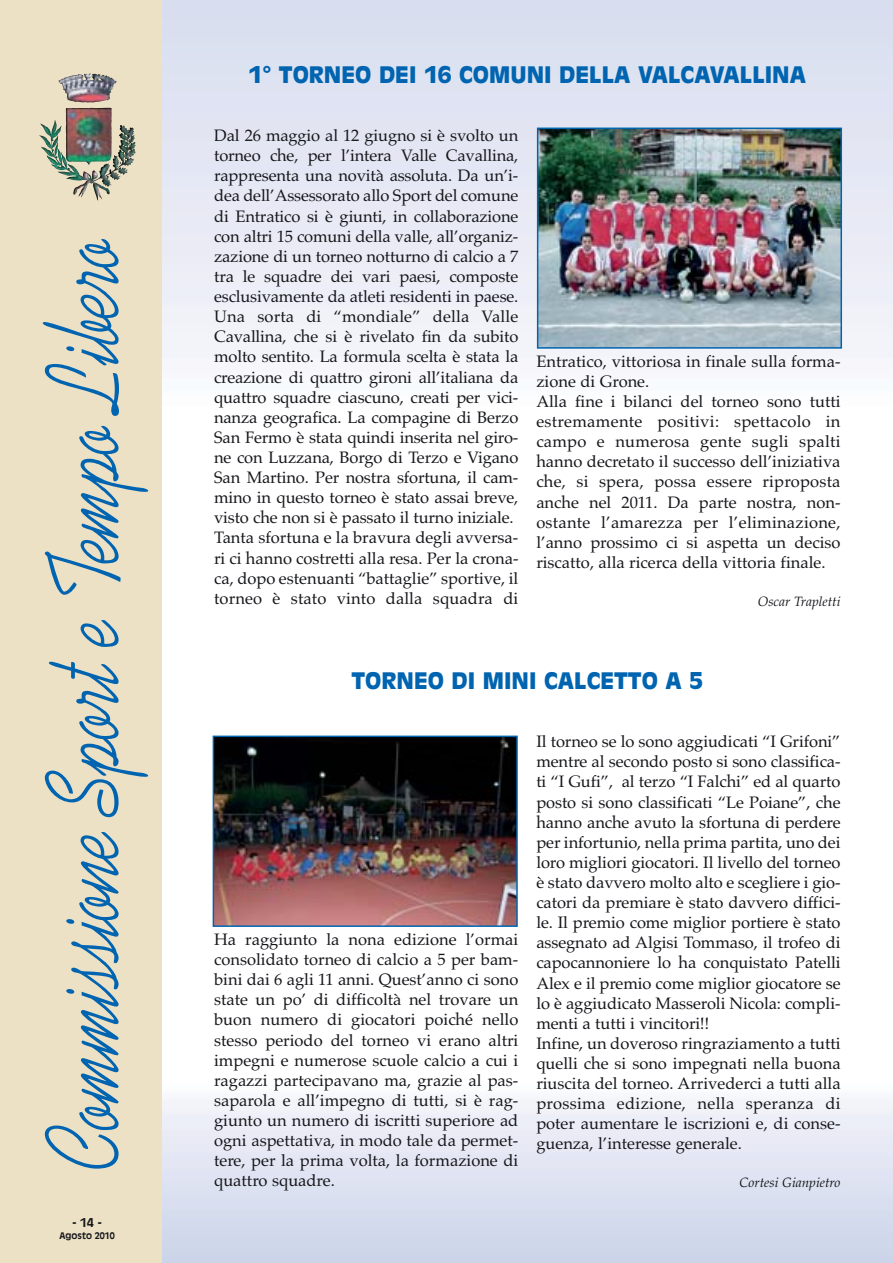
<style>
.page{position:relative;width:893px;height:1263px;background:#fff}
.page>*{position:absolute;margin:0;border:0;box-sizing:border-box;transform-origin:0 0}
.t1{font:105px "Kaufmann";color:#0064b0;scale:.75 1}
.t2{font:900 22.5px "Antique Olive LT";color:#0064b0}
.t3{font:16.5px/20.1px "Palatino";letter-spacing:-.005em;color:#15161a}
.t4{font:italic 13.5px "Palatino";color:#15161a}
.t5{font:700 12px "Antique Olive LT";color:#15161a}
.t6{font:700 9px "Antique Olive LT";color:#15161a}
</style>
<div class="page">
<div style="left:162px;top:0;width:731px;height:412px;background:linear-gradient(to bottom,#d6dcee,#f9f9fc)"></div>
<div style="left:162px;top:1084px;width:731px;height:179px;background:linear-gradient(to bottom,#f8f8fc,#c9d2e8)"></div>
<div style="left:0;top:0;width:162px;height:1263px;background:#ece0c5"></div>
<img style="left:58px;top:74px;width:59px;height:91px">
<img style="left:540px;top:131px;width:299px;height:215px">
<div style="left:537px;top:128px;width:305px;height:221px;border:2px solid #0064b0"></div>
<img style="left:216px;top:739px;width:299px;height:185px">
<div style="left:213px;top:736px;width:305px;height:191px;border:2px solid #0064b0"></div>
<h1 class="t1" style="left:43px;top:1170px;width:1247px;rotate:-90deg">Commissione Sport e Tempo Libero</h1>
<p class="t5" style="left:72px;top:1218px;width:32px">- 14 -</p>
<p class="t6" style="left:60px;top:1232px;width:57px">Agosto 2010</p>
<h2 class="t2" style="left:249px;top:65px;width:559px">1° TORNEO DEI 16 COMUNI DELLA VALCAVALLINA</h2>
<p class="t3" style="left:214px;top:127px;width:306px">Dal 26 maggio al 12 giugno si è svolto un torneo che, per l’intera Valle Cavallina, rappresenta una novità assoluta. Da un’i&shy;dea dell’Assessorato allo Sport del comune di Entratico si è giunti, in collaborazione con altri 15 comuni della valle, all’organiz&shy;zazione di un torneo notturno di calcio a 7 tra le squadre dei vari paesi, composte esclusivamente da atleti residenti in paese.<br>Una sorta di “mondiale” della Valle Cavallina, che si è rivelato fin da subito molto sentito. La formula scelta è stata la creazione di quattro gironi all’italiana da quattro squadre ciascuno, creati per vici&shy;nanza geografica. La compagine di Berzo San Fermo è stata quindi inserita nel giro&shy;ne con Luzzana, Borgo di Terzo e Vigano San Martino. Per nostra sfortuna, il cam&shy;mino in questo torneo è stato assai breve, visto che non si è passato il turno iniziale.<br>Tanta sfortuna e la bravura degli avversa&shy;ri ci hanno costretti alla resa. Per la crona&shy;ca, dopo estenuanti “battaglie” sportive, il torneo è stato vinto dalla squadra di</p>
<p class="t3" style="left:536px;top:353px;width:306px">Entratico, vittoriosa in finale sulla forma&shy;zione di Grone.<br>Alla fine i bilanci del torneo sono tutti estremamente positivi: spettacolo in campo e numerosa gente sugli spalti hanno decretato il successo dell’iniziativa che, si spera, possa essere riproposta anche nel 2011. Da parte nostra, non&shy;ostante l’amarezza per l’eliminazione, l’anno prossimo ci si aspetta un deciso riscatto, alla ricerca della vittoria finale.</p>
<p class="t4" style="left:758px;top:596px;width:84px">Oscar Trapletti</p>
<h2 class="t2" style="left:351px;top:671px;width:353px">TORNEO DI MINI CALCETTO A 5</h2>
<p class="t3" style="left:214px;top:931px;width:306px;text-align:justify">Ha raggiunto la nona edizione l’ormai consolidato torneo di calcio a 5 per bam&shy;bini dai 6 agli 11 anni. Quest’anno ci sono state un po’ di difficoltà nel trovare un buon numero di giocatori poiché nello stesso periodo del torneo vi erano altri impegni e numerose scuole calcio a cui i ragazzi partecipavano ma, grazie al pas&shy;saparola e all’impegno di tutti, si è rag&shy;giunto un numero di iscritti superiore ad ogni aspettativa, in modo tale da permet&shy;tere, per la prima volta, la formazione di quattro squadre.</p>
<p class="t3" style="left:536px;top:733px;width:306px">Il torneo se lo sono aggiudicati “I Grifoni” mentre al secondo posto si sono classifica&shy;ti “I Gufi”, al terzo “I Falchi” ed al quarto posto si sono classificati “Le Poiane”, che hanno anche avuto la sfortuna di perdere per infortunio, nella prima partita, uno dei loro migliori giocatori. Il livello del torneo è stato davvero molto alto e scegliere i gio&shy;catori da premiare è stato davvero diffici&shy;le. Il premio come miglior portiere è stato assegnato ad Algisi Tommaso, il trofeo di capocannoniere lo ha conquistato Patelli Alex e il premio come miglior giocatore se lo è aggiudicato Masseroli Nicola: compli&shy;menti a tutti i vincitori!!<br>Infine, un doveroso ringraziamento a tutti quelli che si sono impegnati nella buona riuscita del torneo. Arrivederci a tutti alla prossima edizione, nella speranza di poter aumentare le iscrizioni e, di conse&shy;guenza, l’interesse generale.</p>
<p class="t4" style="left:739px;top:1178px;width:102px">Cortesi Gianpietro</p>
</div>
